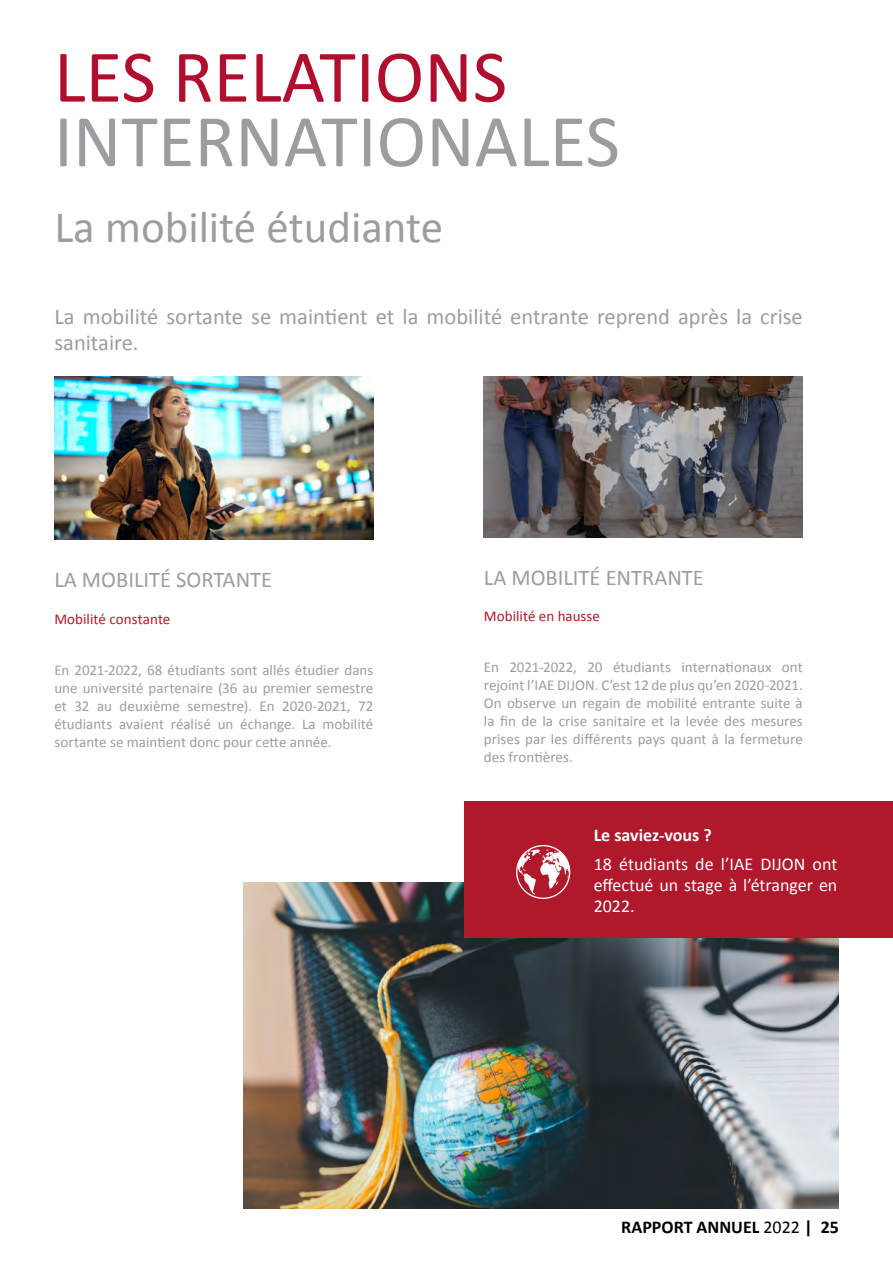
<style>
.page{position:relative;width:893px;height:1263px;background:#fff}
.page>*{position:absolute;margin:0;border:0;box-sizing:border-box;transform-origin:0 0}
.t1{font:75px "Calibri";color:#9c9da0}
.t2{font:75px "Calibri";color:#b00e2e}
.t3{font:45px "Calibri";color:#9c9da0}
.t4{font:22.5px/25.5px "Calibri";color:#9c9da0}
.t5{font:18px/21px "Calibri";color:#fff;text-align:justify}
.t6{font:700 18px "Calibri";color:#000}
.t7{font:700 18px "Calibri";color:#fff}
.t8{font:15px/18px "Calibri";color:#9c9da0;text-align:justify}
.t9{font:15px "Calibri";letter-spacing:.005em;color:#b0182b}
.s1{font-weight:400}
</style>
<div class="page">
<img style="left:244px;top:882px;width:595px;height:327px">
<div style="left:465px;top:802px;width:428px;height:136px;background:#b0182b"></div>
<img style="left:54px;top:377px;width:319px;height:162px">
<img style="left:484px;top:377px;width:319px;height:161px">
<svg style="left:516px;top:845px;width:54px;height:54px"></svg>
<h1 class="t2" style="left:54px;top:29px;width:455px">LES RELATIONS</h1>
<h1 class="t1" style="left:54px;top:94px;width:567px">INTERNATIONALES</h1>
<h2 class="t3" style="left:54px;top:199px;width:390px">La mobilité étudiante</h2>
<h3 class="t4" style="left:54px;top:304px;width:750px">La mobilité sortante se maintient et la mobilité entrante reprend après la crise sanitaire.</h3>
<h3 class="t4" style="left:54px;top:567px;width:219px">LA MOBILITÉ SORTANTE</h3>
<p class="t9" style="left:54px;top:609px;width:118px">Mobilité constante</p>
<h3 class="t4" style="left:484px;top:565px;width:221px">LA MOBILITÉ ENTRANTE</h3>
<p class="t9" style="left:484px;top:607px;width:118px">Mobilité en hausse</p>
<p class="t8" style="left:54px;top:661px;width:320px">En 2021-2022, 68 étudiants sont allés étudier dans une université partenaire (36 au premier semestre et 32 au deuxième semestre). En 2020-2021, 72 étudiants avaient réalisé un échange. La mobilité sortante se maintient donc pour cette année.</p>
<p class="t8" style="left:484px;top:658px;width:320px">En 2021-2022, 20 étudiants internationaux ont rejoint l’IAE DIJON. C’est 12 de plus qu’en 2020-2021.<br>On observe un regain de mobilité entrante suite à la fin de la crise sanitaire et la levée des mesures prises par les différents pays quant à la fermeture des frontières.</p>
<p class="t7" style="left:594px;top:823px;width:120px">Le saviez-vous ?</p>
<p class="t5" style="left:594px;top:854px;width:245px">18 étudiants de l’IAE DIJON ont effectué un stage à l’étranger en 2022.</p>
<p class="t6" style="left:621px;top:1215px;width:219px">RAPPORT ANNUEL <span class="s1">2022</span> | 25</p>
</div>
